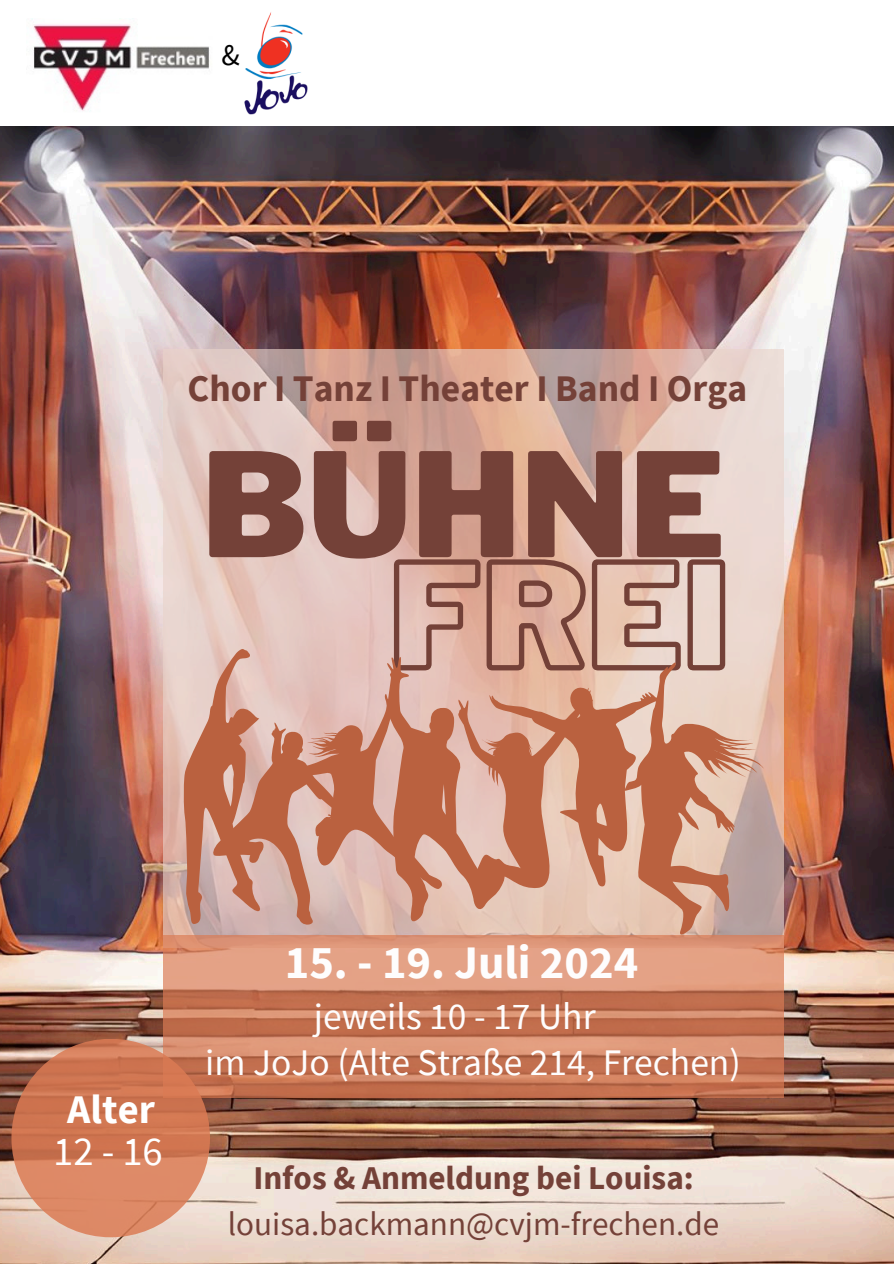
<style>
.page{position:relative;width:894px;height:1264px;background:#fff}
.page>*{position:absolute;margin:0;border:0;box-sizing:border-box;transform-origin:0 0}
.t1{font:900 142.95px "Libre Franklin";color:#744138}
.t2{font:700 46.5px "Source Sans Pro";color:#fefdfd}
.t3{font:700 40.65px "Source Sans Pro";color:#fff}
.t4{font:40.65px "Source Sans Pro";color:#fff}
.t5{font:37.5px "Source Sans Pro";color:#fefdfd}
.t6{font:700 37.5px "Source Sans Pro";color:#744138}
.t7{font:33.15px "Source Sans Pro";color:#744138}
.t8{font:700 33.15px "Source Sans Pro";color:#744138}
.t9{font:30px "Source Sans Pro";color:#000}
</style>
<div class="page">
<img style="left:0;top:126px;width:893px;height:1137px">
<img style="left:32px;top:19px;width:178px;height:93px">
<img style="left:244px;top:12px;width:64px;height:103px">
<svg style="left:163px;top:349px;width:619px;height:586px;background:#dcbaaf"></svg>
<svg style="left:11px;top:1038px;width:199px;height:199px;background:#d37c59"></svg>
<svg style="left:183px;top:555px;width:580px;height:380px;background:#d3a391"></svg>
<svg style="left:163px;top:935px;width:620px;height:162px;background:#cf8465"></svg>
<p class="t9" style="left:221px;top:36px;width:20px">&amp;</p>
<h1 class="t6" style="left:187px;top:364px;width:561px">Chor I Tanz I Theater I Band I Orga</h1>
<p class="t1" style="left:202px;top:419px;width:525px">BÜHNE</p>
<h4 class="t3" style="left:67px;top:1083px;width:89px">Alter</h4>
<h4 class="t4" style="left:53px;top:1124px;width:111px">12-16</h4>
<h1 class="t2" style="left:285px;top:932px;width:355px">15. - 19. Juli 2024</h1>
<h2 class="t5" style="left:314px;top:992px;width:283px">jeweils 10 - 17 Uhr</h2>
<h3 class="t5" style="left:205px;top:1037px;width:537px">im JoJo (Alte Straße 214, Frechen)</h3>
<h4 class="t8" style="left:253px;top:1156px;width:441px">Infos &amp; Anmeldung bei Louisa:</h4>
<p class="t7" style="left:228px;top:1202px;width:493px">louisa.backmann@cvjm-frechen.de</p>
</div>
